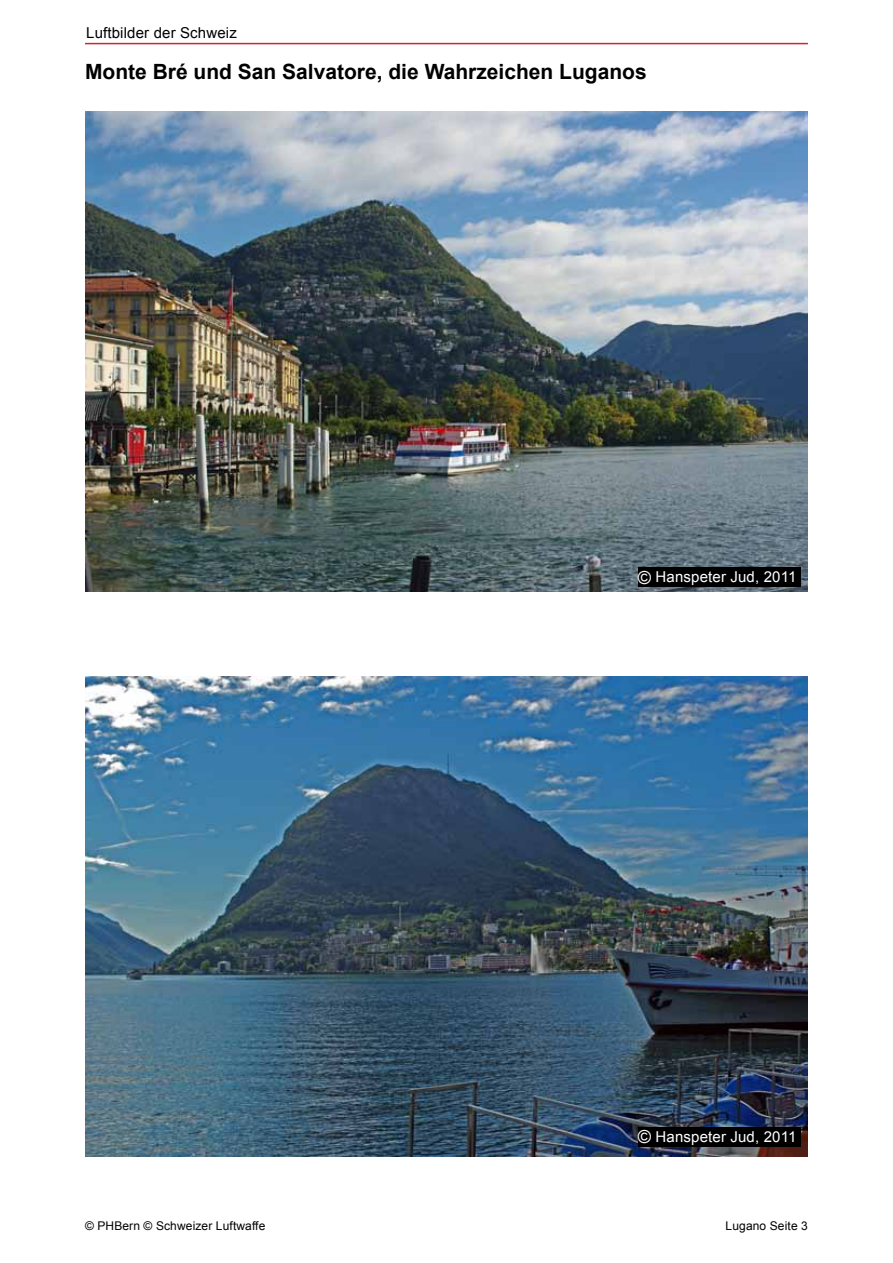
<style>
.page{position:relative;width:893px;height:1263px;background:#fff}
.page>*{position:absolute;margin:0;border:0;box-sizing:border-box;transform-origin:0 0}
.t1{font:700 21px "Arial";color:#000}
.t2{font:15px "Arial";letter-spacing:.01em;color:#fff}
.t3{font:15px "Arial";letter-spacing:.01em;color:#000}
.t4{font:12px "Arial";letter-spacing:.01em;color:#000}
.s1{font-size:18px}
</style>
<div class="page">
<hr style="left:85px;top:43px;width:723px;height:1px;background:#d2232a">
<img style="left:85px;top:112px;width:723px;height:480px">
<img style="left:85px;top:676px;width:723px;height:480px">
<div style="left:638px;top:568px;width:162px;height:19px;background:#000"></div>
<div style="left:638px;top:1127px;width:162px;height:19px;background:#000"></div>
<p class="t3" style="left:86px;top:22px;width:152px">Luftbilder der Schweiz</p>
<p class="t1" style="left:85px;top:58px;width:563px">Monte Bré und San Salvatore, die Wahrzeichen Luganos</p>
<p class="t2" style="left:638px;top:567px;width:160px"><span class="s1">©</span> Hanspeter Jud, 2011</p>
<p class="t2" style="left:638px;top:1126px;width:160px"><span class="s1">©</span> Hanspeter Jud, 2011</p>
<p class="t4" style="left:85px;top:1218px;width:182px">© PHBern © Schweizer Luftwaffe</p>
<p class="t4" style="left:726px;top:1218px;width:84px">Lugano Seite 3</p>
</div>
